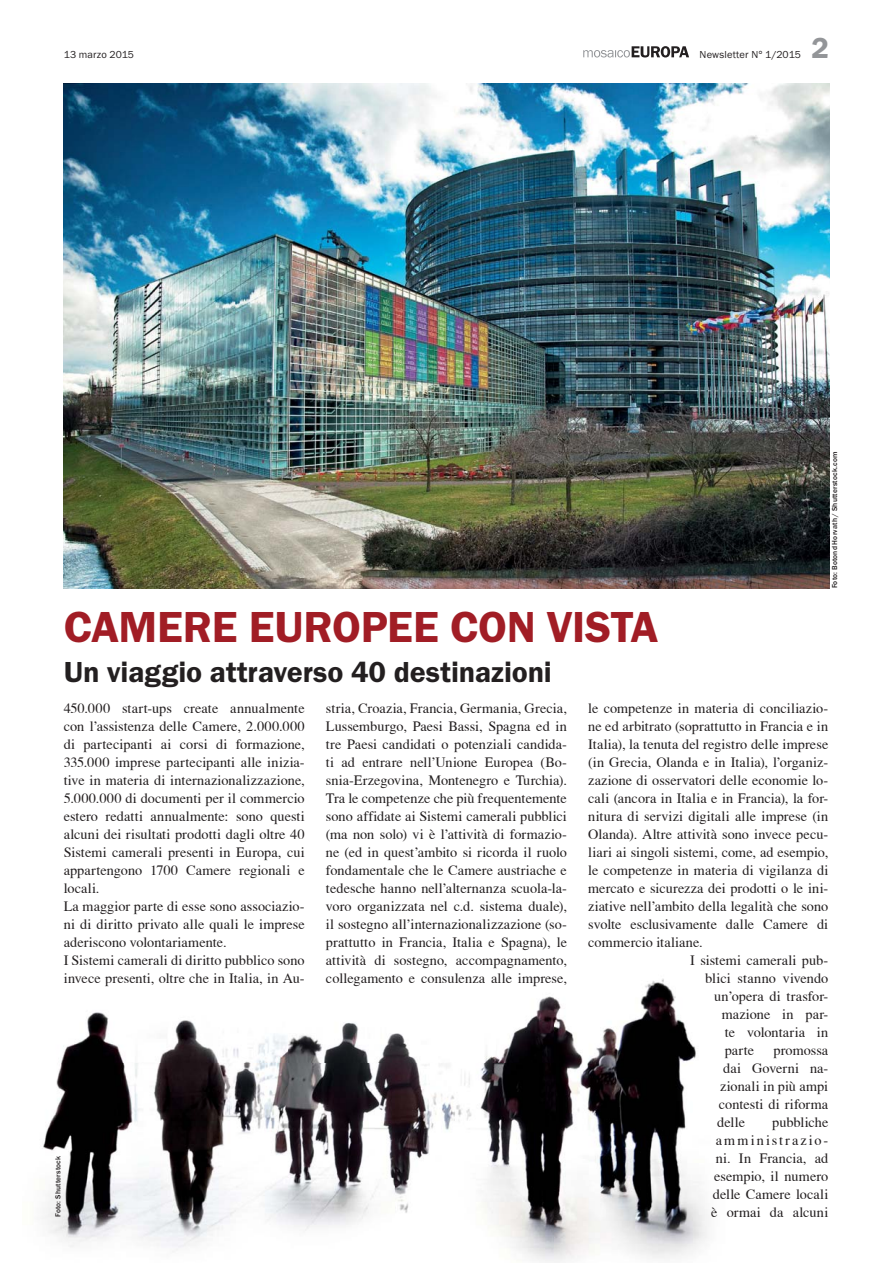
<style>
.page{position:relative;width:893px;height:1263px;background:#fff}
.page>*{position:absolute;margin:0;border:0;box-sizing:border-box;transform-origin:0 0}
.t1{font:600 45px "Franklin Gothic Itc T";color:#a11d25}
.t2{font:600 30px "Franklin Gothic Itc T";color:#231f20}
.t3{font:600 30px "Franklin Gothic Itc T";color:#939598}
.t4{font:14.25px/18px "T Acc LAD";letter-spacing:.005em;color:#231f20}
.t5{font:10.5px "Franklin Gothic Itc T";letter-spacing:.01em;color:#231f20}
.t6{font:500 7.5px "Franklin Gothic Itc T";letter-spacing:.02em;color:#231f20}
</style>
<div class="page">
<svg style="left:583px;top:46px;width:106px;height:12px"></svg>
<img style="left:42px;top:979px;width:665px;height:284px">
<img style="left:64px;top:83px;width:765px;height:505px">
<p class="t5" style="left:64px;top:48px;width:72px">13 marzo 2015</p>
<p class="t5" style="left:700px;top:48px;width:103px">Newsletter N° 1/2015</p>
<h2 class="t3" style="left:811px;top:36px;width:19px">2</h2>
<p class="t6" style="left:832px;top:588px;width:138px;rotate:-90deg">Foto: Botond Horvath / Shutterstock.com</p>
<h1 class="t1" style="left:64px;top:609px;width:596px">CAMERE EUROPEE CON VISTA</h1>
<h2 class="t2" style="left:64px;top:660px;width:490px">Un viaggio attraverso 40 destinazioni</h2>
<p class="t4" style="left:588px;top:699px;width:242px">le competenze in materia di conciliazio-</p>
<p class="t4" style="left:588px;top:717px;width:241px">ne ed arbitrato (soprattutto in Francia e in</p>
<p class="t4" style="left:588px;top:735px;width:242px">Italia), la tenuta del registro delle imprese</p>
<p class="t4" style="left:588px;top:753px;width:241px">(in Grecia, Olanda e in Italia), l’organiz-</p>
<p class="t4" style="left:588px;top:771px;width:242px">zazione di osservatori delle economie lo-</p>
<p class="t4" style="left:588px;top:789px;width:241px">cali (ancora in Italia e in Francia), la for-</p>
<p class="t4" style="left:588px;top:807px;width:242px">nitura di servizi digitali alle imprese (in</p>
<p class="t4" style="left:588px;top:825px;width:241px">Olanda). Altre attività sono invece pecu-</p>
<p class="t4" style="left:588px;top:843px;width:242px">liari ai singoli sistemi, come, ad esempio,</p>
<p class="t4" style="left:588px;top:861px;width:242px">le competenze in materia di vigilanza di</p>
<p class="t4" style="left:588px;top:879px;width:242px">mercato e sicurezza dei prodotti o le ini-</p>
<p class="t4" style="left:588px;top:897px;width:242px">ziative nell’ambito della legalità che sono</p>
<p class="t4" style="left:588px;top:915px;width:241px">svolte esclusivamente dalle Camere di</p>
<p class="t4" style="left:588px;top:933px;width:116px">commercio italiane.</p>
<p class="t4" style="left:690px;top:951px;width:139px">I sistemi camerali pub-</p>
<p class="t4" style="left:705px;top:969px;width:125px">blici stanno vivendo</p>
<p class="t4" style="left:714px;top:987px;width:115px">un’opera di trasfor-</p>
<p class="t4" style="left:722px;top:1005px;width:108px">mazione in par-</p>
<p class="t4" style="left:725px;top:1023px;width:105px">te volontaria in</p>
<p class="t4" style="left:725px;top:1041px;width:31px">parte</p>
<p class="t4" style="left:773px;top:1041px;width:56px">promossa</p>
<p class="t4" style="left:723px;top:1059px;width:106px">dai Governi na-</p>
<p class="t4" style="left:720px;top:1077px;width:109px">zionali in più ampi</p>
<p class="t4" style="left:719px;top:1095px;width:111px">contesti di riforma</p>
<p class="t4" style="left:717px;top:1113px;width:29px">delle</p>
<p class="t4" style="left:64px;top:699px;width:243px">450.000 start-ups create annualmente con l’assistenza delle Camere, 2.000.000 di partecipanti ai corsi di formazione, 335.000 imprese partecipanti alle inizia&shy;tive in materia di internazionalizzazione, 5.000.000 di documenti per il commercio estero redatti annualmente: sono questi alcuni dei risultati prodotti dagli oltre 40<br>Sistemi camerali presenti in Europa, cui appartengono 1700 Camere regionali e locali.<br>La maggior parte di esse sono associazio&shy;ni di diritto privato alle quali le imprese aderiscono volontariamente.<br>I Sistemi camerali di diritto pubblico sono invece presenti, oltre che in Italia, in Au-</p>
<p class="t4" style="left:326px;top:699px;width:243px;text-align:justify">stria, Croazia, Francia, Germania, Grecia, Lussemburgo, Paesi Bassi, Spagna ed in tre Paesi candidati o potenziali candida&shy;ti ad entrare nell’Unione Europea (Bo&shy;snia-Erzegovina, Montenegro e Turchia).<br>Tra le competenze che più frequentemente sono affidate ai Sistemi camerali pubblici (ma non solo) vi è l’attività di formazio&shy;ne (ed in quest’ambito si ricorda il ruolo fondamentale che le Camere austriache e tedesche hanno nell’alternanza scuola-la&shy;voro organizzata nel c.d. sistema duale), il sostegno all’internazionalizzazione (so&shy;prattutto in Francia, Italia e Spagna), le attività di sostegno, accompagnamento, collegamento e consulenza alle imprese,</p>
<p class="t4" style="left:711px;top:1113px;width:119px;text-align:right">pubbliche amministrazio&shy;ni. In Francia, ad esempio, il numero delle Camere locali è ormai da alcuni</p>
<p class="t6" style="left:55px;top:1217px;width:63px;rotate:-90deg">Foto: Shutterstock</p>
</div>
